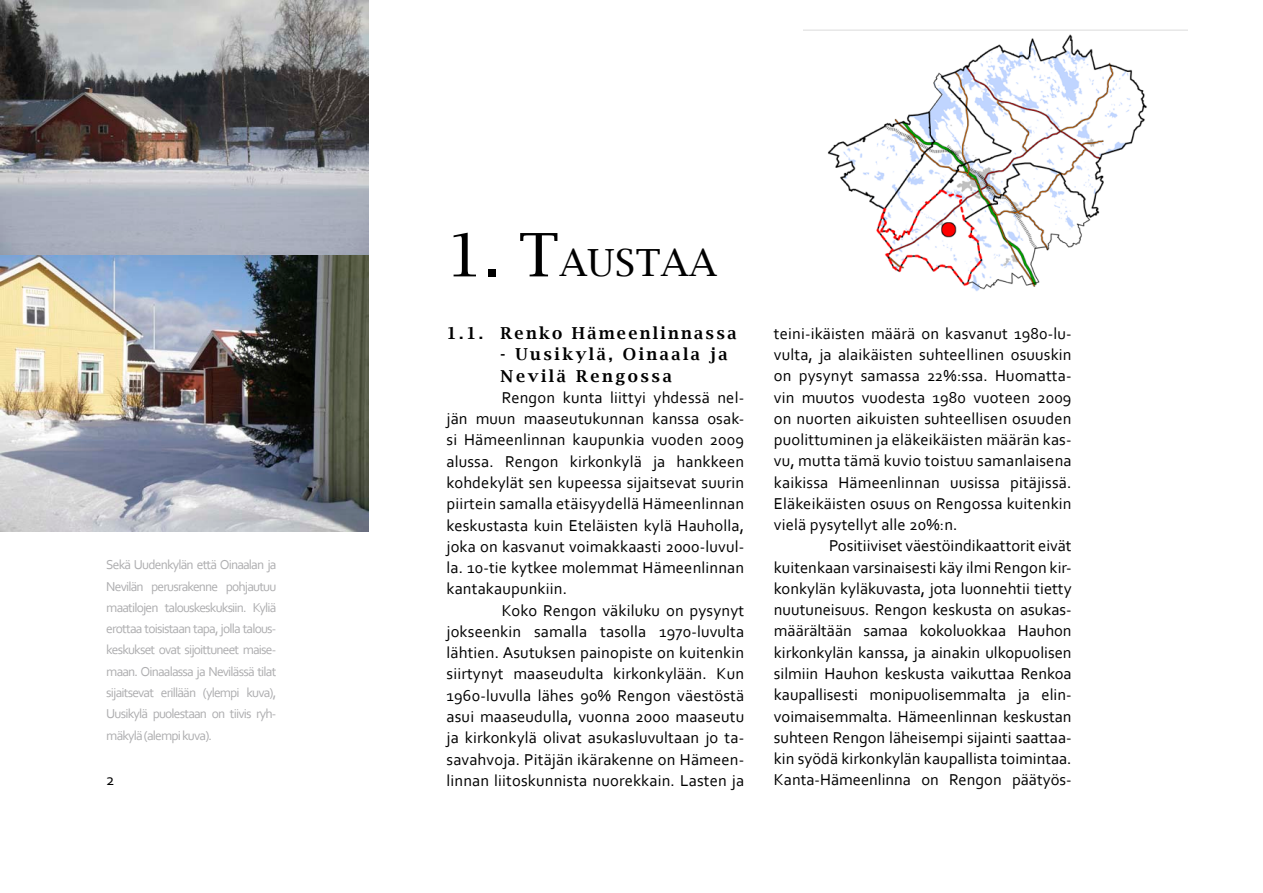
<style>
.page{position:relative;width:1263px;height:893px;background:#fff}
.page>*{position:absolute;margin:0;border:0;box-sizing:border-box;transform-origin:0 0}
.t1{font:37.5px "Lucida Bright";color:#000}
.t2{font:16.5px/21.3px "Corbel";letter-spacing:.01em;color:#000;text-align:justify}
.t3{font:600 16.5px/21.3px "Lucida Bright";letter-spacing:.15em;color:#000}
.t4{font:13.5px/21.3px "Corbel";letter-spacing:-.06em;color:#aeaeb0;text-align:justify}
.s1{font-size:60px}
</style>
<div class="page">
<img style="left:804px;top:30px;width:383px;height:261px">
<img style="left:0;top:0;width:369px;height:255px">
<img style="left:0;top:255px;width:369px;height:276px">
<p class="t4" style="left:106px;top:554px;width:172px">Sekä Uudenkylän että Oinaalan ja Nevilän perusrakenne pohjautuu maatilojen talouskeskuksiin. Kyliä erottaa toisistaan tapa, jolla talous&shy;keskukset ovat sijoittuneet maise&shy;maan. Oinaalassa ja Nevilässä tilat sijaitsevat erillään (ylempi kuva), Uusikylä puolestaan on tiivis ryh&shy;mäkylä (alempi kuva).</p>
<p class="t2" style="left:106px;top:769px;width:10px">2</p>
<h1 class="t1" style="left:446px;top:242px;width:272px"><span class="s1">1. T</span>AUSTAA</h1>
<p class="t3" style="left:446px;top:322px;width:292px">1.1. Renko Hämeenlinnassa</p>
<p class="t3" style="left:500px;top:344px;width:229px">- Uusikylä, Oinaala ja<br>Nevilä Rengossa</p>
<p class="t2" style="left:446px;top:386px;width:299px;text-indent:55px">Rengon kunta liittyi yhdessä nel&shy;jän muun maaseutukunnan kanssa osak&shy;si Hämeenlinnan kaupunkia vuoden 2009 alussa. Rengon kirkonkylä ja hankkeen kohdekylät sen kupeessa sijaitsevat suurin piirtein samalla etäisyydellä Hämeenlinnan keskustasta kuin Eteläisten kylä Hauholla, joka on kasvanut voimakkaasti 2000-luvul&shy;la. 10-tie kytkee molemmat Hämeenlinnan kantakaupunkiin.</p>
<p class="t2" style="left:446px;top:599px;width:299px;text-indent:55px">Koko Rengon väkiluku on pysynyt jokseenkin samalla tasolla 1970-luvulta lähtien. Asutuksen painopiste on kuitenkin siirtynyt maaseudulta kirkonkylään. Kun 1960-luvulla lähes 90% Rengon väestöstä asui maaseudulla, vuonna 2000 maaseutu ja kirkonkylä olivat asukasluvultaan jo ta&shy;savahvoja. Pitäjän ikärakenne on Hämeen&shy;linnan liitoskunnista nuorekkain. Lasten ja</p>
<p class="t2" style="left:774px;top:322px;width:299px">teini-ikäisten määrä on kasvanut 1980-lu&shy;vulta, ja alaikäisten suhteellinen osuuskin on pysynyt samassa 22%:ssa. Huomatta&shy;vin muutos vuodesta 1980 vuoteen 2009 on nuorten aikuisten suhteellisen osuuden puolittuminen ja eläkeikäisten määrän kas&shy;vu, mutta tämä kuvio toistuu samanlaisena kaikissa Hämeenlinnan uusissa pitäjissä.<br>Eläkeikäisten osuus on Rengossa kuitenkin vielä pysytellyt alle 20%:n.</p>
<p class="t2" style="left:774px;top:535px;width:299px;text-indent:55px">Positiiviset väestöindikaattorit eivät kuitenkaan varsinaisesti käy ilmi Rengon kir&shy;konkylän kyläkuvasta, jota luonnehtii tietty nuutuneisuus. Rengon keskusta on asukas&shy;määrältään samaa kokoluokkaa Hauhon kirkonkylän kanssa, ja ainakin ulkopuolisen silmiin Hauhon keskusta vaikuttaa Renkoa kaupallisesti monipuolisemmalta ja elin&shy;voimaisemmalta. Hämeenlinnan keskustan suhteen Rengon läheisempi sijainti saattaa&shy;kin syödä kirkonkylän kaupallista toimintaa.<br>Kanta-Hämeenlinna on Rengon päätyös-</p>
</div>
